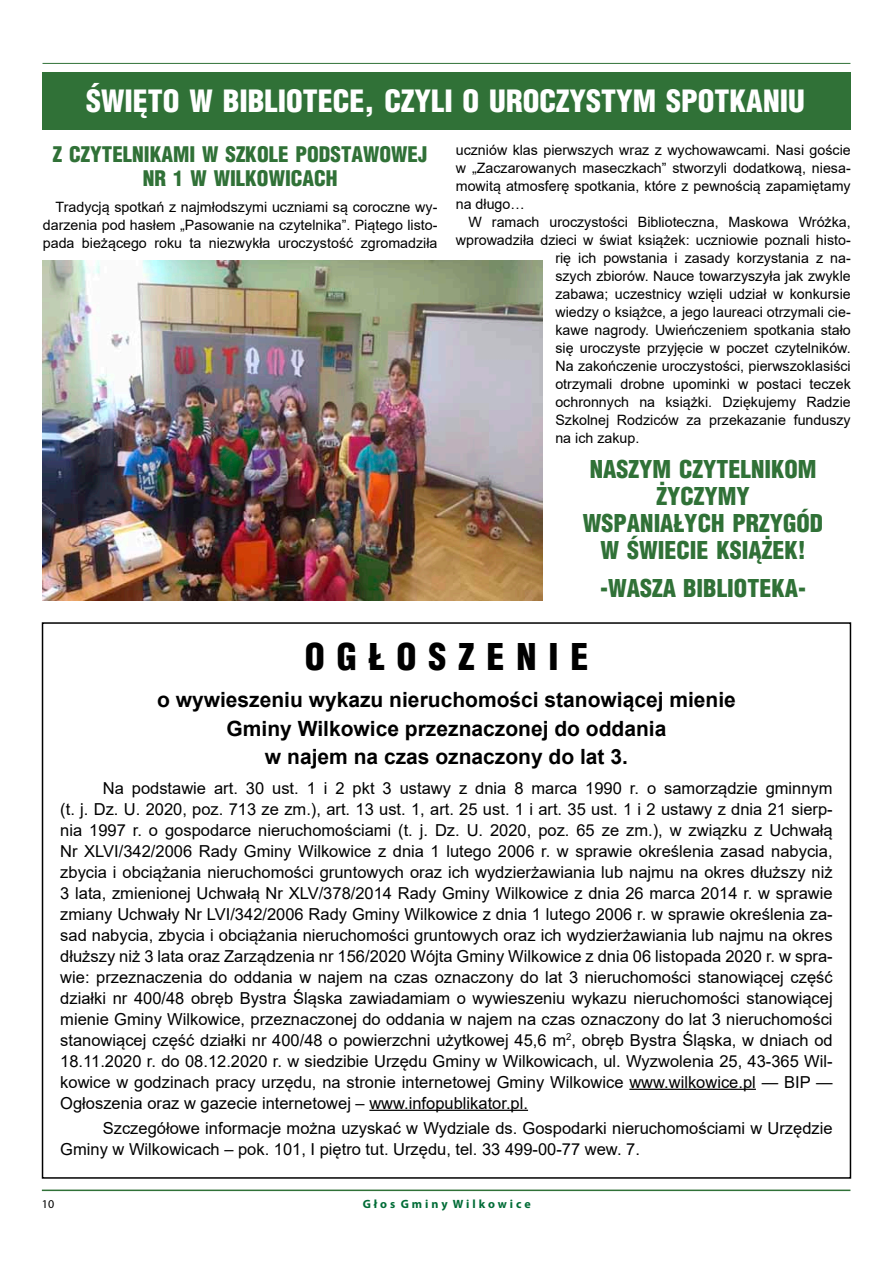
<style>
.page{position:relative;width:893px;height:1263px;background:#fff}
.page>*{position:absolute;margin:0;border:0;box-sizing:border-box;transform-origin:0 0}
.t1{font:900 36px "Switzerland Cond";color:#000}
.t2{font:900 30px "Switzerland Cond";color:#fff}
.t3{font:900 24px/27px "Switzerland Cond";color:#307137;text-align:center}
.t4{font:700 21px/28.5px "Arial";color:#000;text-align:center}
.t5{font:900 21px "Switzerland Cond";color:#307137}
.t6{font:16.5px/21px "Arial";color:#000;text-align:justify}
.t7{font:14.25px/18px "Arial";color:#000;text-align:justify}
.t8{font:700 12px "Myriad Pro";color:#006c36}
.t9{font:12px "Myriad Pro";color:#000}
</style>
<div class="page">
<hr style="left:42px;top:1189px;width:808px;height:2px;background:#307137">
<hr style="left:43px;top:63px;width:807px;height:1px;background:#307137">
<hr style="left:629px;top:1089px;width:127px;height:1px;background:#000">
<hr style="left:369px;top:1110px;width:159px;height:1px;background:#000">
<div style="left:43px;top:72px;width:808px;height:58px;background:#307137"></div>
<img style="left:43px;top:261px;width:500px;height:339px">
<h2 class="t2" style="left:86px;top:82px;width:32px">ŚWIĘTO</h2>
<h2 class="t2" style="left:189px;top:82px;width:49px">W BIBLIOTECE</h2>
<h2 class="t2" style="left:364px;top:82px;width:35px">, CZYLI</h2>
<h2 class="t2" style="left:463px;top:82px;width:45px">O UROCZYSTYM</h2>
<h2 class="t2" style="left:666px;top:82px;width:96px">SPOTKANIU</h2>
<p class="t7" style="left:456px;top:141px;width:396px">uczniów klas pierwszych wraz z wychowawcami. Nasi goście w „Zaczarowanych maseczkach” stworzyli dodatkową, niesa&shy;mowitą atmosferę spotkania, które z pewnością zapamiętamy na długo…</p>
<p class="t7" style="left:469px;top:213px;width:384px">W ramach uroczystości Biblioteczna, Maskowa Wróżka,</p>
<p class="t7" style="left:456px;top:231px;width:396px">wprowadziła dzieci w świat książek: uczniowie poznali histo-</p>
<p class="t7" style="left:555px;top:249px;width:297px">rię ich powstania i zasady korzystania z na-</p>
<p class="t7" style="left:555px;top:267px;width:297px">szych zbiorów. Nauce towarzyszyła jak zwykle</p>
<p class="t7" style="left:555px;top:285px;width:297px">zabawa; uczestnicy wzięli udział w konkursie</p>
<p class="t7" style="left:555px;top:303px;width:297px">wiedzy o książce, a jego laureaci otrzymali cie-</p>
<p class="t7" style="left:555px;top:321px;width:297px">kawe nagrody. Uwieńczeniem spotkania stało</p>
<p class="t7" style="left:555px;top:339px;width:297px">się uroczyste przyjęcie w poczet czytelników.</p>
<p class="t7" style="left:555px;top:357px;width:297px">Na zakończenie uroczystości, pierwszoklasiści</p>
<p class="t7" style="left:555px;top:375px;width:297px">otrzymali drobne upominki w postaci teczek</p>
<p class="t7" style="left:555px;top:393px;width:297px">ochronnych na książki. Dziękujemy Radzie</p>
<p class="t7" style="left:555px;top:411px;width:297px">Szkolnej Rodziców za przekazanie funduszy</p>
<p class="t7" style="left:555px;top:429px;width:85px">na ich zakup.</p>
<h3 class="t3" style="left:583px;top:455px;width:242px">NASZYM CZYTELNIKOM<br>ŻYCZYMY<br>WSPANIAŁYCH PRZYGÓD<br>W ŚWIECIE KSIĄŻEK!</h3>
<h3 class="t3" style="left:600px;top:574px;width:23px">-WASZA</h3>
<h3 class="t3" style="left:683px;top:574px;width:12px">BIBLIOTE</h3>
<h3 class="t3" style="left:771px;top:574px;width:36px">KA-</h3>
<p class="t5" style="left:53px;top:140px;width:28px">Z CZYTELNI</p>
<p class="t5" style="left:150px;top:140px;width:24px">KAMI</p>
<p class="t5" style="left:202px;top:140px;width:66px">WSZKOLE</p>
<p class="t5" style="left:295px;top:140px;width:25px">PODSTAWOWEJ</p>
<p class="t5" style="left:143px;top:164px;width:127px">NR 1 WWILKOWICACH</p>
<p class="t7" style="left:43px;top:198px;width:396px;text-indent:13px">Tradycją spotkań z najmłodszymi uczniami są coroczne wy&shy;darzenia pod hasłem „Pasowanie na czytelnika”. Piątego listo&shy;pada bieżącego roku ta niezwykła uroczystość zgromadziła</p>
<h1 class="t1" style="left:305px;top:634px;width:282px">OGŁOSZENIE</h1>
<p class="t4" style="left:157px;top:686px;width:580px">o wywieszeniu wykazu nieruchomości stanowiącej mienie<br>Gminy Wilkowice przeznaczonej do oddania<br>w najem na czas oznaczony do lat 3.</p>
<p class="t6" style="left:60px;top:777px;width:774px;text-indent:43px">Na podstawie art. 30 ust. 1 i 2 pkt 3 ustawy z dnia 8 marca 1990 r. o samorządzie gminnym (t. j. Dz. U. 2020, poz. 713 ze zm.), art. 13 ust. 1, art. 25 ust. 1 i art. 35 ust. 1 i 2 ustawy z dnia 21 sierp&shy;nia 1997 r. o gospodarce nieruchomościami (t. j. Dz. U. 2020, poz. 65 ze zm.), w związku z Uchwałą Nr XLVI/342/2006 Rady Gminy Wilkowice z dnia 1 lutego 2006 r. w sprawie określenia zasad nabycia, zbycia i obciążania nieruchomości gruntowych oraz ich wydzierżawiania lub najmu na okres dłuższy niż 3 lata, zmienionej Uchwałą Nr XLV/378/2014 Rady Gminy Wilkowice z dnia 26 marca 2014 r. w sprawie zmiany Uchwały Nr LVI/342/2006 Rady Gminy Wilkowice z dnia 1 lutego 2006 r. w sprawie określenia za&shy;sad nabycia, zbycia i obciążania nieruchomości gruntowych oraz ich wydzierżawiania lub najmu na okres dłuższy niż 3 lata oraz Zarządzenia nr 156/2020 Wójta Gminy Wilkowice z dnia 06 listopada 2020 r. w spra&shy;wie: przeznaczenia do oddania w najem na czas oznaczony do lat 3 nieruchomości stanowiącej część działki nr 400/48 obręb Bystra Śląska zawiadamiam o wywieszeniu wykazu nieruchomości stanowiącej mienie Gminy Wilkowice, przeznaczonej do oddania w najem na czas oznaczony do lat 3 nieruchomości stanowiącej część działki nr 400/48 o powierzchni użytkowej 45,6 m<sup>2</sup>, obręb Bystra Śląska, w dniach od 18.11.2020 r. do 08.12.2020 r. w siedzibie Urzędu Gminy w Wilkowicach, ul. Wyzwolenia 25, 43-365 Wil&shy;kowice w godzinach pracy urzędu, na stronie internetowej Gminy Wilkowice www.wilkowice.pl — BIP — Ogłoszenia oraz w gazecie internetowej – www.infopublikator.pl.</p>
<p class="t6" style="left:60px;top:1117px;width:774px;text-indent:43px">Szczegółowe informacje można uzyskać w Wydziale ds. Gospodarki nieruchomościami w Urzędzie<br>Gminy w Wilkowicach – pok. 101, I piętro tut. Urzędu, tel. 33 499-00-77 wew. 7.</p>
<p class="t9" style="left:42px;top:1196px;width:14px">10</p>
<p class="t8" style="left:363px;top:1196px;width:169px">G ł o s G m i n y W i l k o w i c e</p>
</div>
